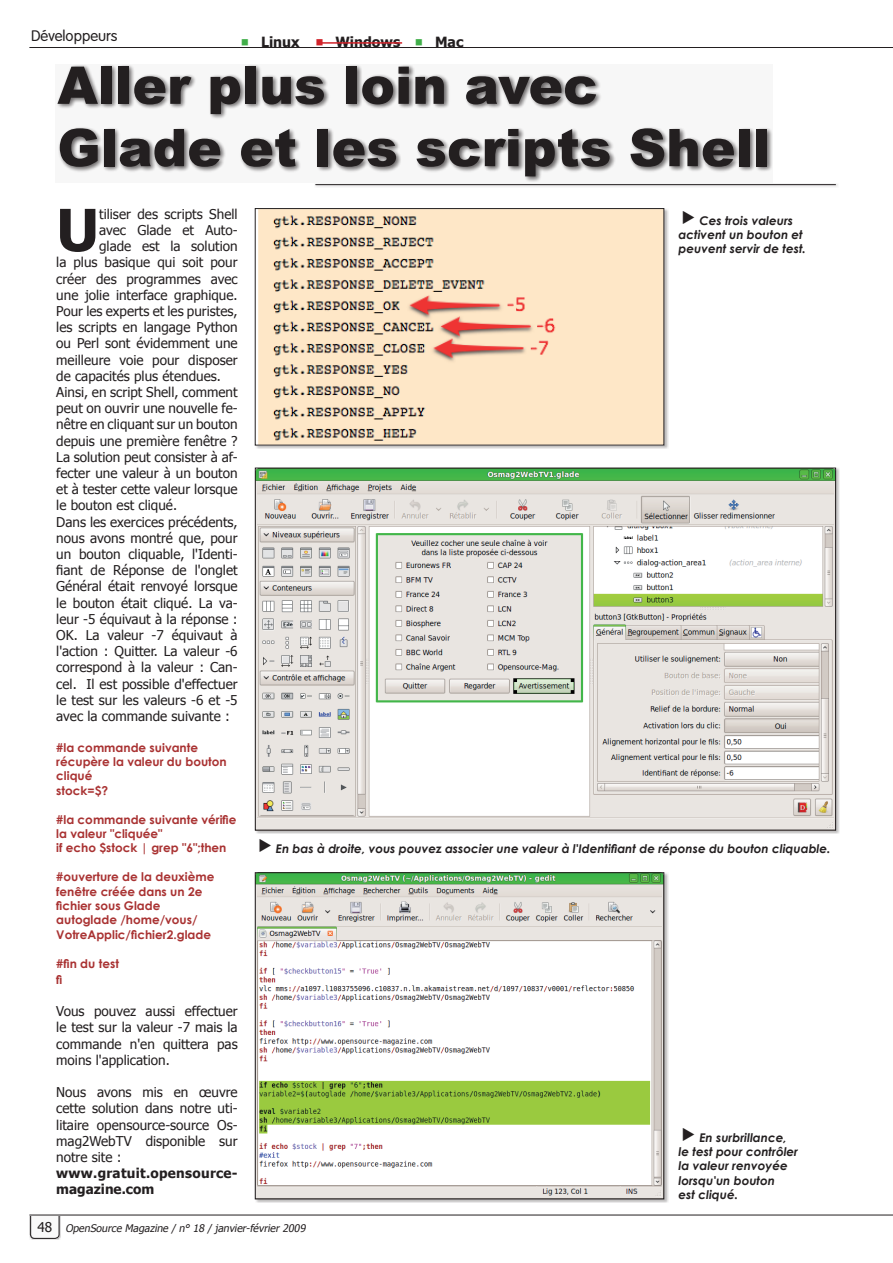
<style>
.page{position:relative;width:893px;height:1263px;background:#fff}
.page>*{position:absolute;margin:0;border:0;box-sizing:border-box;transform-origin:0 0}
.t1{font:700 58.05px "Tahoma";color:#231f20}
.t2{font:900 51.9px/62.4px "Arial";color:#231f20}
.t3{font:300 15px "VAG Rounded";color:#231f20}
.t4{font:700 14.1px "Tahoma";color:#231f20}
.t5{font:13.5px/16.2px "Tahoma";color:#231f20;text-align:justify}
.t6{font:700 13.5px/16.2px "Tahoma";letter-spacing:.02em;color:#231f20}
.t7{font:700 12px/14.4px "Century Gothic";color:#a93232}
.t8{font:italic 700 12px/14.4px "Century Gothic";color:#231f20}
.t9{font:italic 10.5px "Tahoma";color:#231f20}
.s1{font-style:normal;font-size:13.5px}
</style>
<div class="page">
<div style="left:55px;top:64px;width:718px;height:119px;background:#231f20;opacity:.7"></div>
<div style="left:314px;top:183px;width:525px;height:5px;background:#231f20;opacity:.3"></div>
<hr style="left:315px;top:184px;width:521px;height:1px;background:#231f20">
<img style="left:257px;top:470px;width:577px;height:358px">
<div style="left:255px;top:872px;width:413px;height:331px;background:#231f20;opacity:.3"></div>
<img style="left:257px;top:874px;width:405px;height:323px">
<div style="left:255px;top:872px;width:409px;height:327px;border:1px solid #231f20"></div>
<div style="left:255px;top:208px;width:413px;height:241px;background:#231f20;opacity:.3"></div>
<img style="left:257px;top:210px;width:405px;height:233px">
<div style="left:255px;top:208px;width:409px;height:237px;border:1px solid #231f20"></div>
<hr style="left:321px;top:42px;width:81px;height:2px;background:#d1232a">
<hr style="left:29px;top:1215px;width:864px;height:1px;background:#231f20">
<hr style="left:29px;top:47px;width:864px;height:1px;background:#231f20">
<div style="left:29px;top:1216px;width:32px;height:24px;background:#231f20;opacity:.5"></div>
<svg style="left:30px;top:1216px;width:29px;height:23px"></svg>
<p class="t3" style="left:31px;top:27px;width:88px">Développeurs</p>
<h2 class="t2" style="left:57px;top:52px;width:714px">Aller plus loin avec<br>Glade et les scripts Shell</h2>
<p class="t4" style="left:261px;top:33px;width:40px">Linux</p>
<p class="t4" style="left:335px;top:33px;width:66px">Windows</p>
<p class="t4" style="left:435px;top:33px;width:30px">Mac</p>
<h1 class="t1" style="left:56px;top:193px;width:44px">U</h1>
<p class="t5" style="left:99px;top:205px;width:140px">tiliser des scripts Shell</p>
<p class="t5" style="left:99px;top:221px;width:140px">avec Glade et Auto-</p>
<p class="t5" style="left:99px;top:238px;width:140px">glade est la solution</p>
<p class="t5" style="left:56px;top:254px;width:183px">la plus basique qui soit pour</p>
<p class="t5" style="left:56px;top:270px;width:183px">créer des programmes avec</p>
<p class="t5" style="left:56px;top:286px;width:183px">une jolie interface graphique.</p>
<p class="t5" style="left:56px;top:302px;width:183px">Pour les experts et les puristes,</p>
<p class="t5" style="left:56px;top:319px;width:183px">les scripts en langage Python</p>
<p class="t5" style="left:56px;top:335px;width:183px">ou Perl sont évidemment une</p>
<p class="t5" style="left:56px;top:351px;width:183px">meilleure voie pour disposer</p>
<p class="t5" style="left:56px;top:367px;width:166px">de capacités plus étendues.</p>
<p class="t5" style="left:56px;top:383px;width:183px">Ainsi, en script Shell, comment</p>
<p class="t5" style="left:56px;top:400px;width:183px">peut on ouvrir une nouvelle fe-</p>
<p class="t5" style="left:56px;top:416px;width:183px">nêtre en cliquant sur un bouton</p>
<p class="t5" style="left:56px;top:432px;width:183px">depuis une première fenêtre ?</p>
<p class="t5" style="left:56px;top:448px;width:183px">La solution peut consister à af-</p>
<p class="t5" style="left:56px;top:464px;width:183px">fecter une valeur à un bouton</p>
<p class="t5" style="left:56px;top:481px;width:183px">et à tester cette valeur lorsque</p>
<p class="t5" style="left:56px;top:497px;width:122px">le bouton est cliqué.</p>
<p class="t5" style="left:56px;top:513px;width:183px">Dans les exercices précédents,</p>
<p class="t5" style="left:56px;top:529px;width:183px">nous avons montré que, pour</p>
<p class="t5" style="left:56px;top:545px;width:183px">un bouton cliquable, l'Identi-</p>
<p class="t5" style="left:56px;top:562px;width:183px">fiant de Réponse de l'onglet</p>
<p class="t5" style="left:56px;top:578px;width:183px">Général était renvoyé lorsque</p>
<p class="t5" style="left:56px;top:594px;width:183px">le bouton était cliqué. La va-</p>
<p class="t5" style="left:56px;top:610px;width:183px">leur -5 équivaut à la réponse :</p>
<p class="t5" style="left:56px;top:626px;width:183px">OK. La valeur -7 équivaut à</p>
<p class="t5" style="left:56px;top:643px;width:183px">l'action : Quitter. La valeur -6</p>
<p class="t5" style="left:56px;top:659px;width:183px">correspond à la valeur : Can-</p>
<p class="t5" style="left:56px;top:675px;width:183px">cel. Il est possible d'effectuer</p>
<p class="t5" style="left:56px;top:691px;width:183px">le test sur les valeurs -6 et -5</p>
<p class="t5" style="left:56px;top:707px;width:175px">avec la commande suivante :</p>
<p class="t7" style="left:56px;top:740px;width:172px">#la commande suivante récupère la valeur du bouton cliqué<br>stock=$?</p>
<p class="t7" style="left:56px;top:812px;width:182px">#la commande suivante vérifie la valeur "cliquée"<br>if echo $stock | grep "6";then</p>
<p class="t7" style="left:56px;top:869px;width:160px">#ouverture de la deuxième fenêtre créée dans un 2e fichier sous Glade autoglade /home/vous/<br>VotreApplic/fichier2.glade</p>
<p class="t7" style="left:56px;top:955px;width:64px;line-height:16.2px">#fin du test fi</p>
<p class="t5" style="left:56px;top:1003px;width:183px">Vous pouvez aussi effectuer le test sur la valeur -7 mais la commande n'en quittera pas moins l'application.</p>
<p class="t5" style="left:56px;top:1084px;width:183px">Nous avons mis en œuvre cette solution dans notre uti&shy;litaire opensource-source Os&shy;mag2WebTV disponible sur notre site :</p>
<p class="t6" style="left:56px;top:1165px;width:183px">www.gratuit.opensource&shy;magazine.com</p>
<p class="t8" style="left:678px;top:213px;width:129px;text-indent:21px">Ces trois valeurs activent un bouton et peuvent servir de test.</p>
<p class="t8" style="left:276px;top:840px;width:556px">En bas à droite, vous pouvez associer une valeur à l'Identifiant de réponse du bouton cliquable.</p>
<p class="t8" style="left:678px;top:1130px;width:121px;text-indent:21px">En surbrillance, le test pour contrôler la valeur renvoyée lorsqu'un bouton<br>est cliqué.</p>
<p class="t9" style="left:38px;top:1221px;width:272px"><span class="s1">4 8</span> OpenSource Magazine / n° 18 / janvier-février 2009</p>
</div>
